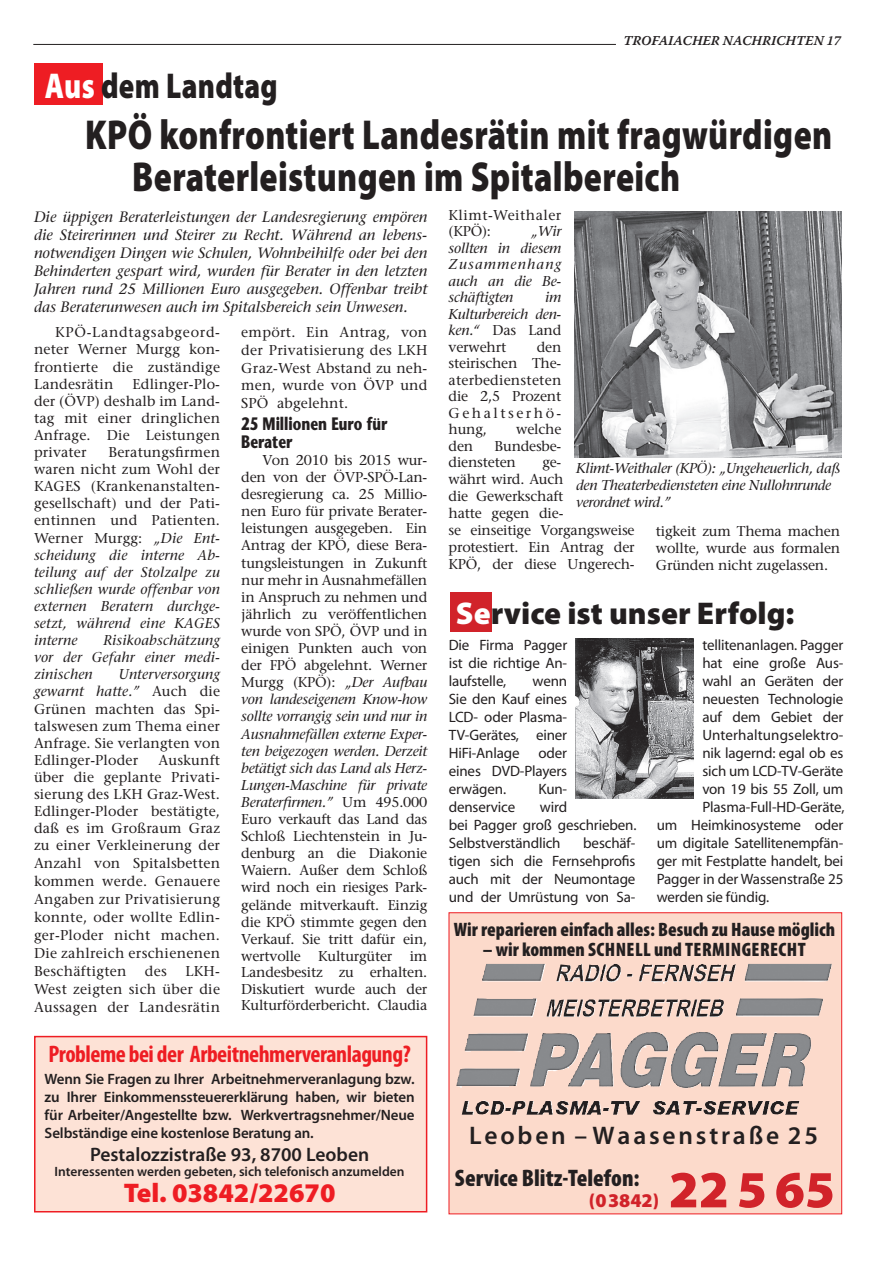
<style>
.page{position:relative;width:893px;height:1263px;background:#fff}
.page>*{position:absolute;margin:0;border:0;box-sizing:border-box;transform-origin:0 0}
.t1{font:900 52.5px "Myriad Pro";letter-spacing:.075em;color:#d1232a}
.t2{font:900 42px/42px "Myriad Pro";letter-spacing:.01em;color:#231f20;scale:.8 1}
.t3{font:900 36px "Myriad Pro";letter-spacing:.01em;color:#231f20;scale:.8 1}
.t4{font:900 31.5px "Myriad Pro";color:#231f20}
.t5{font:900 27px "Myriad Pro";color:#ee1d23}
.t6{font:600 25.5px "Myriad Pro";letter-spacing:.11em;color:#231f20}
.t7{font:700 condensed 24px "Myriad Pro";letter-spacing:-.02em;color:#ee1d23}
.t8{font:900 condensed 24px "Myriad Pro";color:#231f20}
.t9{font:900 condensed 19.5px "Myriad Pro";color:#231f20}
.t10{font:900 condensed 19.5px "Myriad Pro";letter-spacing:.02em;color:#231f20}
.t11{font:600 19.5px "Myriad Pro";color:#231f20}
.t12{font:900 19.5px "Myriad Pro";color:#d1232a}
.t13{font:700 18px/18px "Stone Sans";color:#231f20;scale:.75 1}
.t14{font:15px/18px "Myriad";letter-spacing:-.01em;color:#231f20;text-align:justify}
.t15{font:italic 15px/18px "Stone Serif";color:#231f20;text-align:justify}
.t16{font:600 15px/18px "Myriad Pro";letter-spacing:-.01em;color:#231f20;text-align:justify}
.t17{font:15px "Myriad";letter-spacing:.01em;color:#231f20}
.t18{font:14.25px/17.1px "Stone Serif";letter-spacing:.01em;color:#231f20;text-align:justify}
.t19{font:italic 14.25px/17.1px "Stone Serif";letter-spacing:-.015em;color:#231f20;text-align:justify}
.t20{font:14.25px/17px "Stone Serif";letter-spacing:-.015em;color:#231f20}
.t21{font:14.25px/16.5px "Stone Serif";letter-spacing:.035em;color:#231f20}
.t22{font:600 13.5px "Myriad Pro";color:#231f20}
.t23{font:13.5px "Warnock Pro Semibold It Capt";letter-spacing:-.005em;color:#231f20}
.s1{color:#fff}
.s2{font-style:normal}
.s3{font-style:italic}
</style>
<div class="page">
<hr style="left:33px;top:44px;width:583px;height:1px;background:#231f20">
<div style="left:34px;top:1036px;width:393px;height:176px;background:#fde2d6;border:2px solid #ee1d23"></div>
<svg style="left:449px;top:912px;width:393px;height:302px;background:#e6c9bd"></svg>
<img style="left:573px;top:964px;width:259px;height:19px">
<div style="left:450px;top:593px;width:41px;height:39px;background:#d1232a"></div>
<img style="left:576px;top:639px;width:118px;height:159px">
<img style="left:574px;top:211px;width:268px;height:247px">
<div style="left:34px;top:64px;width:68px;height:41px;background:#ee1d23"></div>
<h3 class="t3" style="left:45px;top:61px;width:292px"><span class="s1">Aus</span> dem Landtag</h3>
<p class="t23" style="left:623px;top:33px;width:219px">TROFAIACHER NACHRICHTEN 17</p>
<h2 class="t2" style="left:132px;top:112px;width:877px;text-indent:-47px">KPÖ konfrontiert Landesrätin mit fragwürdigen<br>Beraterleistungen im Spitalbereich</h2>
<p class="t15" style="left:34px;top:207px;width:395px">Die üppigen Beraterleistungen der Landesregierung empören die Steirerinnen und Steirer zu Recht. Während an lebens&shy;notwendigen Dingen wie Schulen, Wohnbeihilfe oder bei den Behinderten gespart wird, wurden für Berater in den letzten Jahren rund 25 Millionen Euro ausgegeben. Offenbar treibt das Beraterunwesen auch im Spitalsbereich sein Unwesen.</p>
<p class="t21" style="left:449px;top:206px;width:114px">Klimt-Weithaler (KPÖ):</p>
<p class="t19" style="left:449px;top:223px;width:114px;line-height:16.5px;text-indent:82px">„Wir sollten in diesem Zusammenhang auch an die Be&shy;schäftigten</p>
<p class="t19" style="left:449px;top:289px;width:114px;line-height:16.5px;text-indent:97px">im Kulturbereich den&shy;ken.“ <span class="s2">Das Land verwehrt</span></p>
<p class="t18" style="left:34px;top:324px;width:188px;text-indent:21px">KPÖ-Landtagsabgeord&shy;neter Werner Murgg kon&shy;frontierte die zuständige Landesrätin</p>
<p class="t18" style="left:241px;top:323px;width:188px;line-height:17.5px">empört. Ein Antrag, von der Privatisierung des LKH Graz-West Abstand zu neh&shy;men, wurde von ÖVP und SPÖ abgelehnt.</p>
<p class="t13" style="left:241px;top:414px;width:196px">25 Millionen Euro für<br>Berater</p>
<p class="t18" style="left:241px;top:451px;width:188px;text-indent:21px">Von 2010 bis 2015 wur&shy;den von der ÖVP-SPÖ-Lan&shy;desregierung ca. 25 Millio&shy;nen Euro für private Berater&shy;leistungen ausgegeben. Ein Antrag der KPÖ, diese Bera&shy;tungsleistungen in Zukunft nur mehr in Ausnahmefällen in Anspruch zu nehmen und jährlich zu veröffentlichen wurde von SPÖ, ÖVP und in einigen Punkten auch von der FPÖ abgelehnt. Werner Murgg (KPÖ): <span class="s3">„Der Aufbau von landeseigenem Know-how sollte vorrangig sein und nur in Ausnahmefällen externe Exper&shy;ten beigezogen werden. Derzeit betätigt sich das Land als Herz-Lungen-Maschine für private Beraterfirmen.”</span> Um 495.000<br>Euro verkauft das Land das Schloß Liechtenstein in Ju&shy;denburg an die Diakonie Waiern. Außer dem Schloß wird noch ein riesiges Park&shy;gelände mitverkauft. Einzig die KPÖ stimmte gegen den Verkauf. Sie tritt dafür ein, wertvolle Kulturgüter im Landesbesitz zu erhalten.<br>Diskutiert wurde auch der Kulturförderbericht. Claudia</p>
<p class="t18" style="left:449px;top:338px;width:114px;line-height:16.5px;text-indent:88px">den steirischen The&shy;aterbediensteten die 2,5 Prozent Gehaltserhö&shy;hung,</p>
<p class="t18" style="left:34px;top:375px;width:188px;text-indent:99px">Edlinger-Plo&shy;der (ÖVP) deshalb im Land&shy;tag mit einer dringlichen Anfrage. Die Leistungen privater</p>
<p class="t18" style="left:516px;top:421px;width:47px">welche</p>
<p class="t18" style="left:449px;top:437px;width:26px">den</p>
<p class="t20" style="left:449px;top:437px;width:114px;line-height:16.5px;text-indent:46px">Bundesbe&shy;diensteten</p>
<p class="t19" style="left:34px;top:444px;width:188px;text-indent:74px"><span class="s2">Beratungsfirmen waren nicht zum Wohl der KAGES (Krankenanstalten&shy;gesellschaft) und der Pati&shy;entinnen und Patienten.<br>Werner Murgg:</span> „Die Ent&shy;scheidung die interne Ab&shy;teilung auf der Stolzalpe zu schließen wurde offenbar von externen Beratern durchge&shy;setzt, während eine KAGES interne</p>
<p class="t20" style="left:449px;top:454px;width:188px;text-indent:94px">ge-<br>währt wird. Auch<br>die Gewerkschaft<br>hatte gegen die-<br>se einseitige Vorgangsweise protestiert. Ein Antrag der<br>KPÖ, der diese Ungerech-</p>
<p class="t19" style="left:576px;top:459px;width:265px;text-align:left">Klimt-Weithaler (KPÖ): „Ungeheuerlich, daß den Theaterbediensteten eine Nullohnrunde verordnet wird.”</p>
<p class="t18" style="left:656px;top:522px;width:186px">tigkeit zum Thema machen wollte, wurde aus formalen Gründen nicht zugelassen.</p>
<h3 class="t4" style="left:456px;top:593px;width:340px"><span class="s1">Se</span>rvice ist unser Erfolg:</h3>
<p class="t19" style="left:34px;top:632px;width:188px;text-indent:69px">Risikoabschätzung vor der Gefahr einer medi&shy;zinischen</p>
<p class="t14" style="left:702px;top:637px;width:143px">tellitenanlagen. Pagger</p>
<p class="t14" style="left:702px;top:655px;width:143px">hat eine große Aus-</p>
<p class="t14" style="left:702px;top:673px;width:143px">wahl an Geräten der</p>
<p class="t14" style="left:702px;top:691px;width:143px">neuesten Technologie</p>
<p class="t14" style="left:702px;top:709px;width:143px">auf dem Gebiet der</p>
<p class="t17" style="left:702px;top:728px;width:143px">Unterhaltungselektro-</p>
<p class="t14" style="left:702px;top:745px;width:143px">nik lagernd: egal ob es</p>
<p class="t14" style="left:702px;top:763px;width:143px">sich um LCD-TV-Geräte</p>
<p class="t14" style="left:702px;top:781px;width:143px">von 19 bis 55 Zoll, um</p>
<p class="t14" style="left:702px;top:799px;width:144px">Plasma-Full-HD-Geräte,</p>
<p class="t14" style="left:657px;top:817px;width:188px">um Heimkinosysteme oder</p>
<p class="t14" style="left:657px;top:835px;width:188px">um digitale Satellitenempfän-</p>
<p class="t14" style="left:657px;top:853px;width:188px">ger mit Festplatte handelt, bei</p>
<p class="t14" style="left:657px;top:871px;width:188px">Pagger in der Wassenstraße 25</p>
<p class="t14" style="left:657px;top:889px;width:114px">werden sie fündig.</p>
<p class="t14" style="left:449px;top:637px;width:120px">Die Firma Pagger ist die richtige An&shy;laufstelle,</p>
<p class="t18" style="left:34px;top:666px;width:188px;text-indent:85px"><span class="s3">Unterversorgung gewarnt hatte.”</span> Auch die Grünen machten das Spi&shy;talswesen zum Thema einer Anfrage. Sie verlangten von Edlinger-Ploder</p>
<p class="t14" style="left:449px;top:673px;width:120px;text-indent:84px">wenn Sie den Kauf eines LCD- oder Plasma-TV-Gerätes, einer HiFi-Anlage</p>
<p class="t14" style="left:449px;top:745px;width:120px;text-indent:90px">oder eines DVD-Players erwägen.</p>
<p class="t18" style="left:34px;top:751px;width:188px;line-height:17.5px;text-indent:125px">Auskunft über die geplante Privati&shy;sierung des LKH Graz-West.<br>Edlinger-Ploder bestätigte, daß es im Großraum Graz zu einer Verkleinerung der Anzahl von Spitalsbetten kommen werde. Genauere Angaben zur Privatisierung konnte, oder wollte Edlin&shy;ger-Ploder nicht machen.<br>Die zahlreich erschienenen Beschäftigten</p>
<p class="t14" style="left:538px;top:781px;width:30px">Kun-</p>
<p class="t14" style="left:449px;top:799px;width:68px">denservice</p>
<p class="t14" style="left:449px;top:799px;width:189px;text-align:left;text-indent:91px">wird<br>bei Pagger groß geschrieben.<br>Selbstverständlich</p>
<p class="t14" style="left:449px;top:835px;width:188px;text-indent:134px">beschäf&shy;tigen sich die Fernsehprofis auch mit der Neumontage und der Umrüstung von Sa-</p>
<h3 class="t9" style="left:454px;top:917px;width:383px">Wir reparieren einfach alles: Besuch zu Hause möglich</h3>
<h3 class="t10" style="left:483px;top:936px;width:314px">– wir kommen schnell und termingerecht</h3>
<p class="t18" style="left:145px;top:962px;width:24px">des</p>
<p class="t18" style="left:34px;top:961px;width:188px;line-height:18px;text-indent:151px">LKH-West zeigten sich über die Aussagen der Landesrätin</p>
<h3 class="t7" style="left:48px;top:1039px;width:364px">Probleme bei der Arbeitnehmerveranlagung?</h3>
<p class="t16" style="left:45px;top:1070px;width:371px">Wenn Sie Fragen zu Ihrer Arbeitnehmerveranlagung bzw. zu Ihrer Einkommenssteuererklärung haben, wir bieten für Arbeiter/Angestellte bzw. Werkvertragsnehmer/Neue Selbständige eine kostenlose Beratung an.</p>
<h3 class="t11" style="left:90px;top:1142px;width:281px">Pestalozzistraße 93, 8700 Leoben</h3>
<p class="t22" style="left:55px;top:1163px;width:352px">Interessenten werden gebeten, sich telefonisch anzumelden</p>
<h3 class="t5" style="left:124px;top:1175px;width:213px">Tel. 03842/22670</h3>
<h3 class="t6" style="left:469px;top:1119px;width:351px">Leoben – Waasenstraße 25</h3>
<h3 class="t8" style="left:455px;top:1163px;width:186px">Service Blitz-Telefon:</h3>
<h3 class="t12" style="left:589px;top:1188px;width:72px">(03842)</h3>
<h1 class="t1" style="left:669px;top:1154px;width:168px">22565</h1>
</div>
